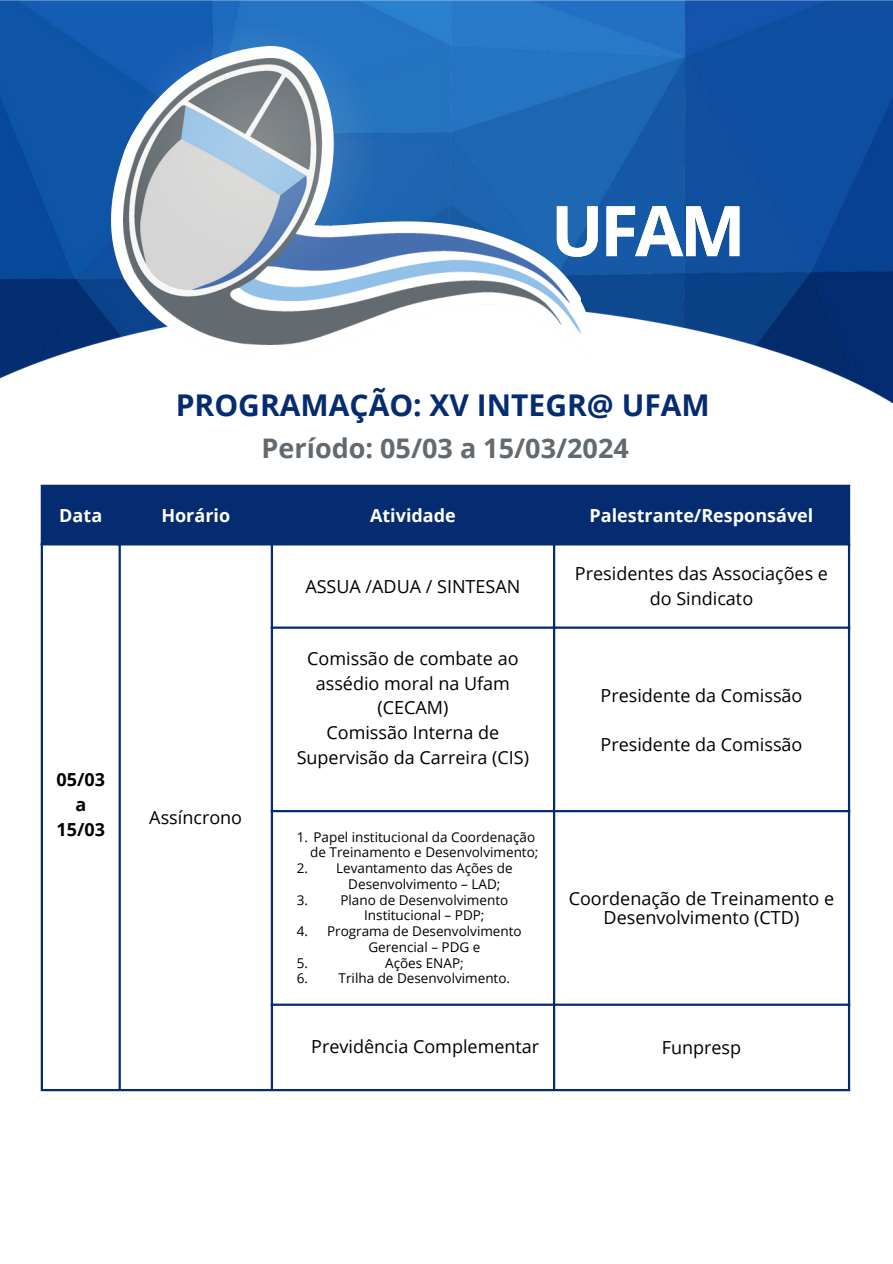
<style>
.page{position:relative;width:893px;height:1264px;background:#fff}
.page>*{position:absolute;margin:0;border:0;box-sizing:border-box;transform-origin:0 0}
.t1{font:700 69.75px "Open Sans";color:#fff}
.t2{font:700 30px "Open Sans";color:#052c70}
.t3{font:700 27px "Open Sans";color:#636a6f}
.t4{font:18px/24.8px "Open Sans";color:#000;text-align:center}
.t5{font:700 18px "Open Sans";color:#fff}
.t6{font:700 18px/24.8px "Open Sans";color:#000;text-align:center}
.t7{font:13.5px/15.8px "Open Sans";color:#000;text-align:center}
</style>
<div class="page">
<div style="left:43px;top:487px;width:804px;height:56px;background:#052c70"></div>
<hr style="left:41px;top:487px;width:2px;height:601px;background:#052c70">
<hr style="left:119px;top:487px;width:2px;height:601px;background:#052c70">
<hr style="left:271px;top:487px;width:2px;height:601px;background:#052c70">
<hr style="left:553px;top:487px;width:2px;height:601px;background:#052c70">
<hr style="left:847px;top:487px;width:3px;height:601px;background:#052c70">
<hr style="left:41px;top:484px;width:809px;height:3px;background:#052c70">
<hr style="left:41px;top:543px;width:809px;height:2px;background:#052c70">
<hr style="left:271px;top:626px;width:579px;height:2px;background:#052c70">
<hr style="left:271px;top:810px;width:579px;height:2px;background:#052c70">
<hr style="left:271px;top:1003px;width:579px;height:2px;background:#052c70">
<hr style="left:41px;top:1088px;width:809px;height:3px;background:#052c70">
<img style="left:0;top:0;width:892px;height:403px">
<img style="left:111px;top:46px;width:482px;height:311px">
<img style="left:124px;top:59px;width:456px;height:285px">
<svg style="left:106px;top:5px;width:294px;height:293px;background:#7599bf"></svg>
<h1 class="t1" style="left:551px;top:182px;width:196px">UFAM</h1>
<p class="t2" style="left:176px;top:384px;width:535px">PROGRAMAÇÃO: XV INTEGR@ UFAM</p>
<p class="t3" style="left:261px;top:429px;width:368px">Período: 05/03 a 15/03/2024</p>
<p class="t5" style="left:59px;top:502px;width:44px">Data</p>
<p class="t5" style="left:161px;top:502px;width:70px">Horário</p>
<p class="t5" style="left:370px;top:502px;width:87px">Atividade</p>
<p class="t5" style="left:589px;top:502px;width:225px">Palestrante/Responsável</p>
<h1 class="t6" style="left:56px;top:767px;width:50px">05/03 a</h1>
<p class="t6" style="left:56px;top:816px;width:50px">15/03</p>
<p class="t4" style="left:149px;top:804px;width:94px">Assíncrono</p>
<p class="t4" style="left:305px;top:573px;width:216px">ASSUA /ADUA / SINTESAN</p>
<p class="t4" style="left:307px;top:645px;width:213px">Comissão de combate ao assédio moral na Ufam (CECAM)</p>
<p class="t4" style="left:296px;top:719px;width:234px">Comissão Interna de<br>Supervisão da Carreira (CIS)</p>
<p class="t7" style="left:297px;top:828px;width:243px;text-align:right">1. Papel institucional da Coordenação de Treinamento e Desenvolvimento;</p>
<p class="t7" style="left:336px;top:859px;width:178px">Levantamento das Ações de<br>Desenvolvimento – LAD;</p>
<p class="t7" style="left:297px;top:859px;width:13px">2.</p>
<p class="t7" style="left:297px;top:891px;width:13px">3.</p>
<p class="t7" style="left:340px;top:891px;width:169px">Plano de Desenvolvimento<br>Institucional – PDP;</p>
<p class="t7" style="left:327px;top:922px;width:196px">Programa de Desenvolvimento<br>Gerencial – PDG e</p>
<p class="t7" style="left:297px;top:922px;width:13px">4.</p>
<p class="t7" style="left:297px;top:954px;width:13px">5.</p>
<p class="t7" style="left:385px;top:954px;width:80px">Ações ENAP;</p>
<p class="t7" style="left:297px;top:970px;width:215px">6. Trilha de Desenvolvimento.</p>
<p class="t4" style="left:575px;top:561px;width:254px">Presidentes das Associações e do Sindicato</p>
<p class="t4" style="left:600px;top:682px;width:203px">Presidente da Comissão</p>
<p class="t4" style="left:600px;top:732px;width:203px">Presidente da Comissão</p>
<p class="t4" style="left:568px;top:888px;width:267px;line-height:19.2px">Coordenação de Treinamento e<br>Desenvolvimento (CTD)</p>
<p class="t4" style="left:311px;top:1033px;width:229px">Previdência Complementar</p>
<p class="t4" style="left:661px;top:1034px;width:81px">Funpresp</p>
</div>
